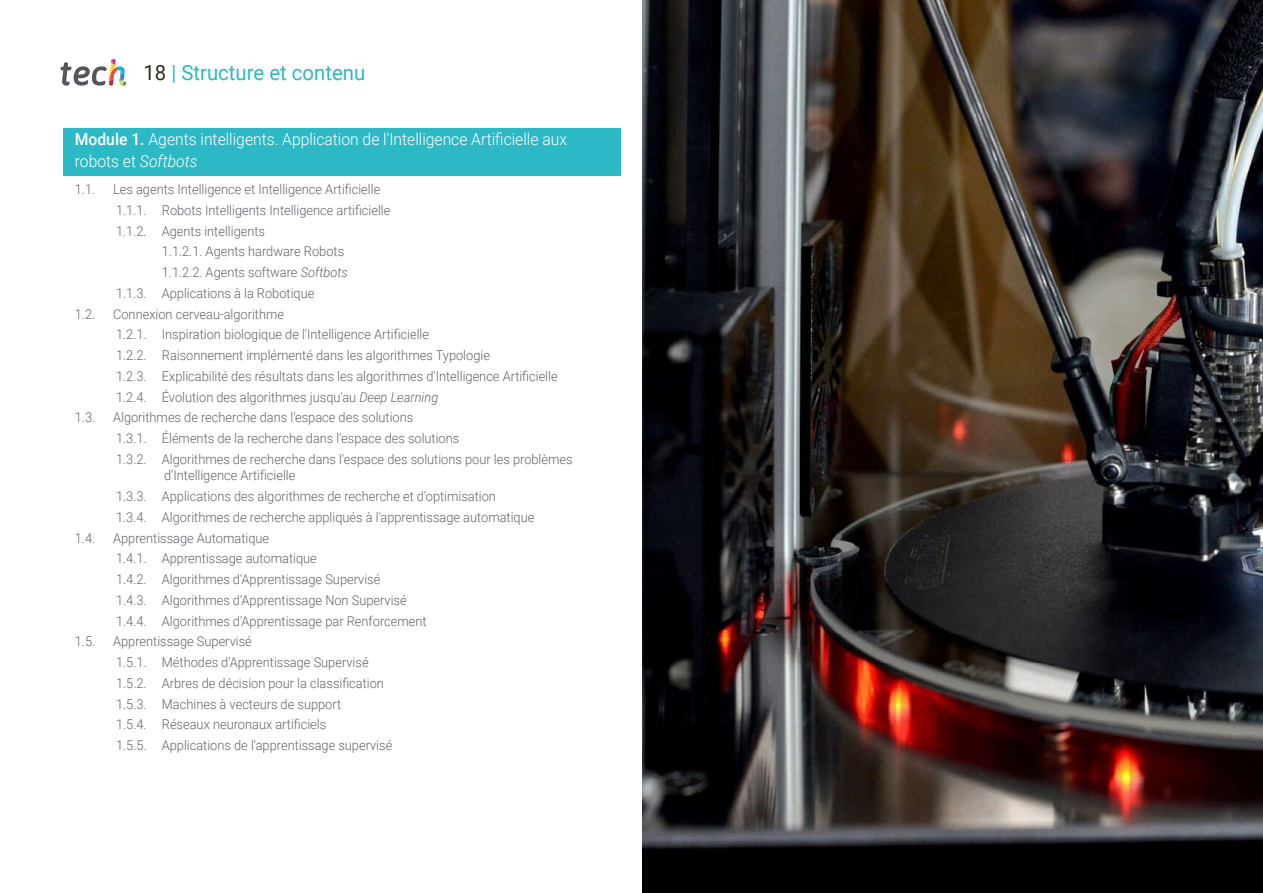
<style>
.page{position:relative;width:1263px;height:893px;background:#fff}
.page>*{position:absolute;margin:0;border:0;box-sizing:border-box;transform-origin:0 0}
.t1{font:21px "Roboto";color:#2db8c5}
.t2{font:300 16.5px/22.5px "Roboto";color:#fff;scale:.95 1}
.t3{font:300 13.5px/20.7px "Roboto";color:#61646a;scale:.95 1}
.s1{color:#312e20}
.s2{font-weight:500}
.s3{font-style:italic}
</style>
<div class="page">
<div style="left:64px;top:128px;width:557px;height:47px;background:#2db8c5"></div>
<svg style="left:61px;top:59px;width:65px;height:27px"></svg>
<img style="left:642px;top:0;width:621px;height:893px">
<h1 class="t1" style="left:144px;top:57px;width:223px"><span class="s1">18</span> | Structure et contenu</h1>
<p class="t2" style="left:75px;top:127px;width:519px"><span class="s2">Module 1.</span> Agents intelligents. Application de l'Intelligence Artificielle aux robots et <span class="s3">Softbots</span></p>
<p class="t3" style="left:75px;top:178px;width:23px">1.1.</p>
<p class="t3" style="left:113px;top:178px;width:283px">Les agents Intelligence et Intelligence Artificielle</p>
<p class="t3" style="left:116px;top:199px;width:290px">1.1.1. Robots Intelligents Intelligence artificielle</p>
<p class="t3" style="left:116px;top:220px;width:158px">1.1.2. Agents intelligents</p>
<p class="t3" style="left:162px;top:241px;width:193px">1.1.2.1. Agents hardware Robots</p>
<p class="t3" style="left:162px;top:261px;width:197px">1.1.2.2. Agents software <span class="s3">Softbots</span></p>
<p class="t3" style="left:116px;top:282px;width:210px">1.1.3. Applications à la Robotique</p>
<p class="t3" style="left:75px;top:303px;width:23px">1.2.</p>
<p class="t3" style="left:113px;top:303px;width:469px">Connexion cerveau-algorithme<br>1.2.1. Inspiration biologique de l'Intelligence Artificielle<br>1.2.2. Raisonnement implémenté dans les algorithmes Typologie<br>1.2.3. Explicabilité des résultats dans les algorithmes d'Intelligence Artificielle 1.2.4. Évolution des algorithmes jusqu'au <span class="s3">Deep Learning</span></p>
<p class="t3" style="left:75px;top:407px;width:23px">1.3.</p>
<p class="t3" style="left:113px;top:407px;width:485px">Algorithmes de recherche dans l'espace des solutions<br>1.3.1. Éléments de la recherche dans l'espace des solutions<br>1.3.2. Algorithmes de recherche dans l'espace des solutions pour les problèmes</p>
<p class="t3" style="left:116px;top:465px;width:442px;text-indent:48px">d'Intelligence Artificielle<br>1.3.3. Applications des algorithmes de recherche et d'optimisation<br>1.3.4. Algorithmes de recherche appliqués à l'apprentissage automatique</p>
<p class="t3" style="left:75px;top:527px;width:23px">1.4.</p>
<p class="t3" style="left:113px;top:527px;width:331px">Apprentissage Automatique<br>1.4.1. Apprentissage automatique<br>1.4.2. Algorithmes d'Apprentissage Supervisé<br>1.4.3. Algorithmes d'Apprentissage Non Supervisé 1.4.4. Algorithmes d'Apprentissage par Renforcement</p>
<p class="t3" style="left:75px;top:631px;width:23px">1.5.</p>
<p class="t3" style="left:113px;top:631px;width:295px">Apprentissage Supervisé<br>1.5.1. Méthodes d'Apprentissage Supervisé 1.5.2. Arbres de décision pour la classification 1.5.3. Machines à vecteurs de support<br>1.5.4. Réseaux neuronaux artificiels<br>1.5.5. Applications de l'apprentissage supervisé</p>
</div>
